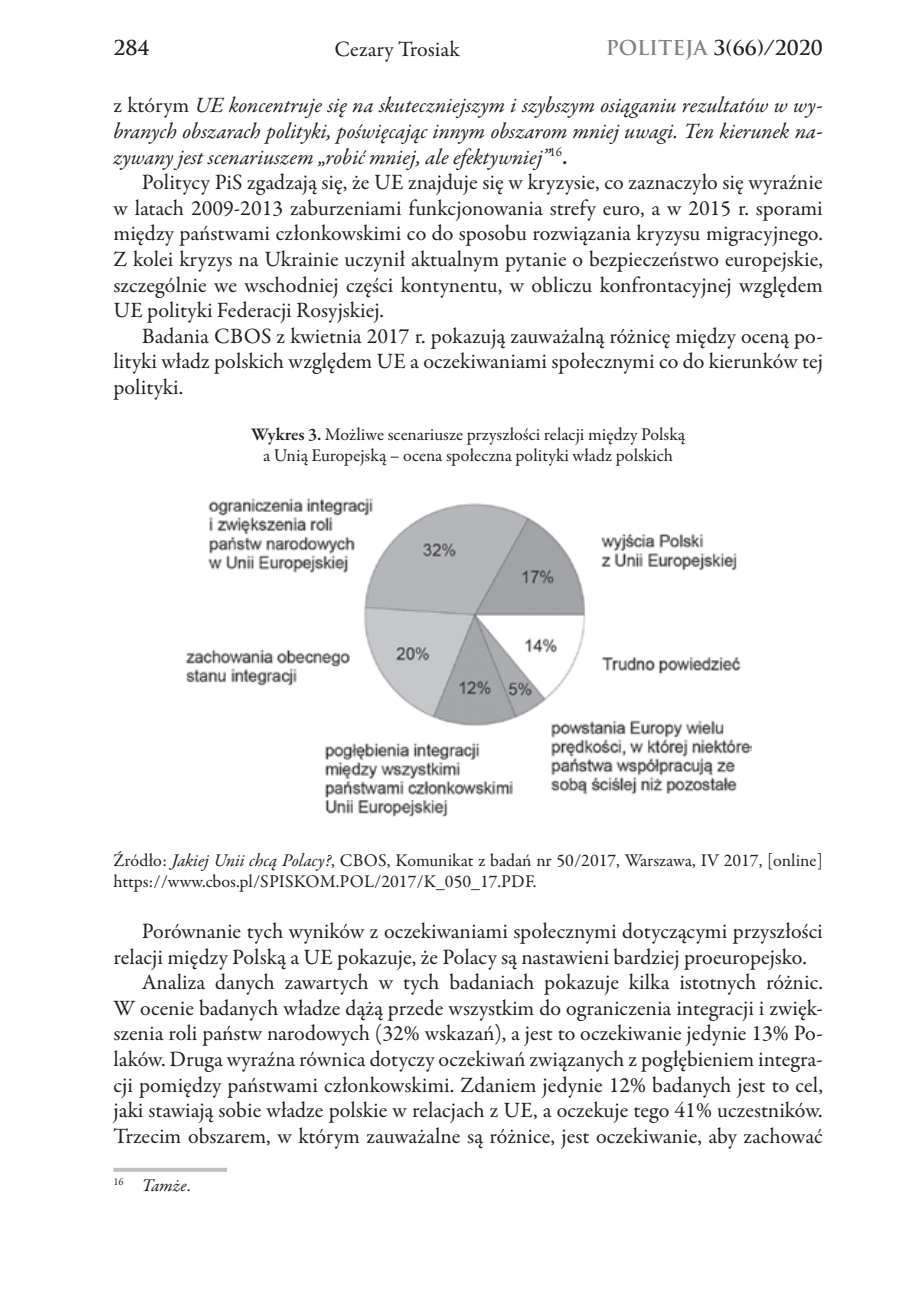
<style>
.page{position:relative;width:908px;height:1304px;background:#fff}
.page>*{position:absolute;margin:0;border:0;box-sizing:border-box;transform-origin:0 0}
.t1{font:22px/25.6px "Garamond Premr Pro";color:#231f20;text-align:justify}
.t2{font:italic 22px/25.6px "Garamond Premr Pro";color:#231f20;text-align:justify}
.t3{font:700 20px "Trajan Pro";color:#231f20}
.t4{font:18px/20.8px "Garamond Premr Pro";color:#231f20;text-align:center}
.t5{font:italic 18px "Garamond Premr Pro";color:#231f20}
.s1{color:#808285}
.s2{font-style:normal}
.s3{font-weight:600;font-style:normal}
.s4{font-weight:600}
.s5{font-style:italic}
</style>
<div class="page">
<hr style="left:113px;top:1168px;width:114px;height:4px;background:#bcbdc0">
<img style="left:185px;top:498px;width:566px;height:319px">
<p class="t3" style="left:113px;top:35px;width:37px">284</p>
<p class="t1" style="left:334px;top:36px;width:127px">Cezary Trosiak</p>
<p class="t3" style="left:605px;top:35px;width:218px"><span class="s1">POLITEJA</span> 3(66)/2020</p>
<p class="t2" style="left:113px;top:94px;width:710px"><span class="s2">z którym</span> UE koncentruje się na skuteczniejszym i szybszym osiąganiu rezultatów w wy&shy;branych obszarach polityki, poświęcając innym obszarom mniej uwagi. Ten kierunek na&shy;zywany jest scenariuszem „robić mniej, ale efektywniej”<sup>16</sup><span class="s3">.</span></p>
<p class="t1" style="left:113px;top:170px;width:710px;text-indent:28px">Politycy PiS zgadzają się, że UE znajduje się w kryzysie, co zaznaczyło się wyraźnie w latach 2009-‑2013 zaburzeniami funkcjonowania strefy euro, a w 2015 r. sporami między państwami członkowskimi co do sposobu rozwiązania kryzysu migracyjnego.<br>Z kolei kryzys na Ukrainie uczynił aktualnym pytanie o bezpieczeństwo europejskie, szczególnie we wschodniej części kontynentu, w obliczu konfrontacyjnej względem UE polityki Federacji Rosyjskiej.</p>
<p class="t1" style="left:113px;top:324px;width:710px;text-indent:28px">Badania CBOS z kwietnia 2017 r. pokazują zauważalną różnicę między oceną po&shy;lityki władz polskich względem UE a oczekiwaniami społecznymi co do kierunków tej polityki.</p>
<p class="t4" style="left:251px;top:425px;width:435px"><span class="s4">Wykres 3.</span> Możliwe scenariusze przyszłości relacji między Polską a Unią Europejską – ocena społeczna polityki władz polskich</p>
<p class="t4" style="left:113px;top:850px;width:710px;text-align:left">Źródło: <span class="s5">Jakiej Unii chcą Polacy?</span>, CBOS, Komunikat z badań nr 50/2017, Warszawa, IV 2017, [online] https://www.cbos.pl/SPISKOM.POL/2017/K_050_17.PDF.</p>
<p class="t1" style="left:142px;top:919px;width:682px">Porównanie tych wyników z oczekiwaniami społecznymi dotyczącymi przyszłości</p>
<p class="t1" style="left:113px;top:944px;width:694px">relacji między Polską a UE pokazuje, że Polacy są nastawieni bardziej proeuropejsko.</p>
<p class="t1" style="left:142px;top:970px;width:682px">Analiza danych zawartych w tych badaniach pokazuje kilka istotnych różnic.</p>
<p class="t1" style="left:113px;top:996px;width:710px">W ocenie badanych władze dążą przede wszystkim do ograniczenia integracji i zwięk-</p>
<p class="t1" style="left:113px;top:1021px;width:710px">szenia roli państw narodowych (32% wskazań), a jest to oczekiwanie jedynie 13% Po-</p>
<p class="t1" style="left:113px;top:1047px;width:710px">laków. Druga wyraźna równica dotyczy oczekiwań związanych z pogłębieniem integra-</p>
<p class="t1" style="left:113px;top:1072px;width:710px">cji pomiędzy państwami członkowskimi. Zdaniem jedynie 12% badanych jest to cel,</p>
<p class="t1" style="left:113px;top:1098px;width:710px">jaki stawiają sobie władze polskie w relacjach z UE, a oczekuje tego 41% uczestników.</p>
<p class="t1" style="left:113px;top:1124px;width:710px">Trzecim obszarem, w którym zauważalne są różnice, jest oczekiwanie, aby zachować</p>
<p class="t5" style="left:113px;top:1174px;width:78px"><sup>16</sup> Tamże<span class="s2">.</span></p>
</div>
